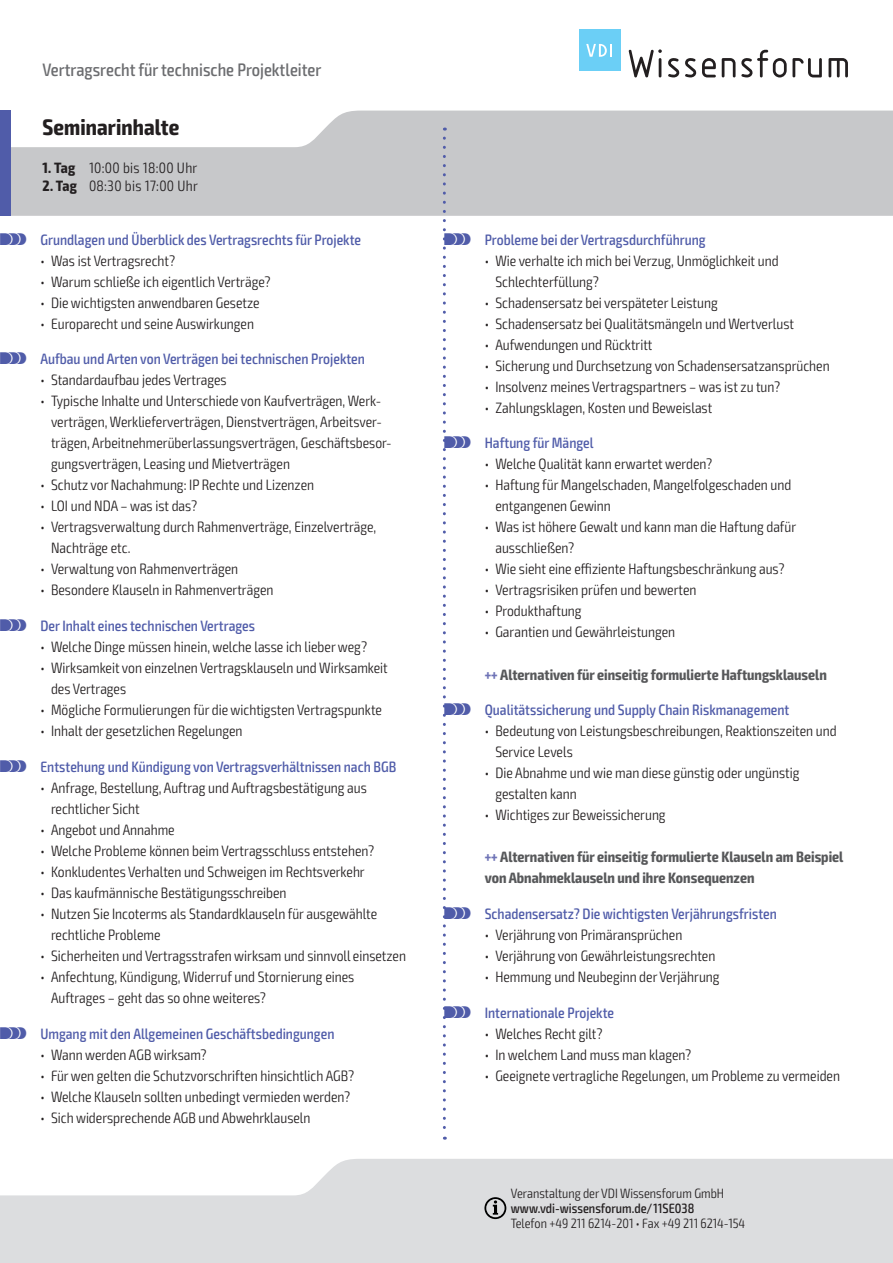
<style>
.page{position:relative;width:893px;height:1263px;background:#fff}
.page>*{position:absolute;margin:0;border:0;box-sizing:border-box;transform-origin:0 0}
.t1{font:700 condensed 22.5px "Exo 2";letter-spacing:.005em;color:#231f20}
.t2{font:500 condensed 18px "Exo 2";color:#6c6d70}
.t3{font:300 condensed 15px/21px "Exo 2";color:#231f20}
.t4{font:500 condensed 15px "Exo 2";color:#505ca9}
.t5{font:700 condensed 15px/21px "Exo 2";color:#57585a}
.t6{font:300 condensed 15px "Exo 2";letter-spacing:.02em;color:#231f20}
.t7{font:300 condensed 13.5px "Exo 2";color:#231f20}
.t8{font:500 condensed 13.5px "Exo 2";color:#231f20}
.s1{font-weight:700}
.s2{font-family:"VDI Iconset S4 A Regular";font-weight:400;font-stretch:normal}
.s3{color:#6e73b6}
</style>
<div class="page">
<svg style="left:0;top:1159px;width:893px;height:104px;background:#e0e1e3"></svg>
<svg style="left:11px;top:111px;width:882px;height:105px;background:#cdced0"></svg>
<div style="left:0;top:111px;width:11px;height:105px;background:#505ca9"></div>
<svg style="left:484px;top:1197px;width:22px;height:22px"></svg>
<svg style="left:629px;top:49px;width:33px;height:28px"></svg>
<svg style="left:668px;top:58px;width:11px;height:19px"></svg>
<svg style="left:685px;top:58px;width:11px;height:19px"></svg>
<svg style="left:702px;top:58px;width:14px;height:19px"></svg>
<svg style="left:722px;top:58px;width:13px;height:19px"></svg>
<svg style="left:741px;top:50px;width:81px;height:27px"></svg>
<svg style="left:828px;top:58px;width:20px;height:19px"></svg>
<div style="left:579px;top:30px;width:41px;height:41px;background:#6bcff6"></div>
<svg style="left:586px;top:44px;width:26px;height:13px"></svg>
<svg style="left:443px;top:138px;width:3px;height:1002px"></svg>
<p class="t2" style="left:43px;top:59px;width:280px">Vertragsrecht für technische Projektleiter</p>
<h1 class="t1" style="left:43px;top:113px;width:138px">Seminarinhalte</h1>
<p class="t6" style="left:43px;top:159px;width:156px"><span class="s1">1. Tag</span> 10:00 bis 18:00 Uhr</p>
<p class="t6" style="left:43px;top:177px;width:157px"><span class="s1">2. Tag</span> 08:30 bis 17:00 Uhr</p>
<p class="t4" style="left:0;top:230px;width:363px"><span class="s2">S</span> Grundlagen und Überblick des Vertragsrechts für Projekte</p>
<p class="t3" style="left:40px;top:250px;width:136px">• Was ist Vertragsrecht?</p>
<p class="t3" style="left:40px;top:271px;width:232px">• Warum schließe ich eigentlich Verträge?</p>
<p class="t3" style="left:40px;top:292px;width:221px">• Die wichtigsten anwendbaren Gesetze</p>
<p class="t3" style="left:40px;top:313px;width:215px">• Europarecht und seine Auswirkungen</p>
<p class="t4" style="left:0;top:350px;width:366px"><span class="s2">S</span> Aufbau und Arten von Verträgen bei technischen Projekten</p>
<p class="t3" style="left:40px;top:370px;width:188px">• Standardaufbau jedes Vertrages</p>
<p class="t3" style="left:51px;top:391px;width:342px;text-indent:-11px">• Typische Inhalte und Unterschiede von Kaufverträgen, Werk&shy;verträgen, Werklieferverträgen, Dienstverträgen, Arbeitsver&shy;trägen, Arbeitnehmerüberlassungsverträgen, Geschäftsbesor&shy;gungsverträgen, Leasing und Mietverträgen</p>
<p class="t3" style="left:40px;top:475px;width:275px">• Schutz vor Nachahmung: IP Rechte und Lizenzen</p>
<p class="t3" style="left:40px;top:496px;width:158px">• LOI und NDA – was ist das?</p>
<p class="t3" style="left:51px;top:517px;width:327px;text-indent:-11px">• Vertragsverwaltung durch Rahmenverträge, Einzelverträge,<br>Nachträge etc.</p>
<p class="t3" style="left:40px;top:559px;width:199px">• Verwaltung von Rahmenverträgen</p>
<p class="t3" style="left:40px;top:580px;width:235px">• Besondere Klauseln in Rahmenverträgen</p>
<p class="t4" style="left:0;top:617px;width:257px"><span class="s2">S</span> Der Inhalt eines technischen Vertrages</p>
<p class="t3" style="left:40px;top:637px;width:328px">• Welche Dinge müssen hinein, welche lasse ich lieber weg?</p>
<p class="t3" style="left:51px;top:658px;width:338px;text-indent:-11px">• Wirksamkeit von einzelnen Vertragsklauseln und Wirksamkeit des Vertrages</p>
<p class="t3" style="left:40px;top:700px;width:343px">• Mögliche Formulierungen für die wichtigsten Vertragspunkte</p>
<p class="t3" style="left:40px;top:721px;width:204px">• Inhalt der gesetzlichen Regelungen</p>
<p class="t4" style="left:0;top:758px;width:398px"><span class="s2">S</span> Entstehung und Kündigung von Vertragsverhältnissen nach BGB</p>
<p class="t3" style="left:51px;top:778px;width:317px;text-indent:-11px">• Anfrage, Bestellung, Auftrag und Auftragsbestätigung aus rechtlicher Sicht</p>
<p class="t3" style="left:40px;top:820px;width:136px">• Angebot und Annahme</p>
<p class="t3" style="left:40px;top:841px;width:335px">• Welche Probleme können beim Vertragsschluss entstehen?</p>
<p class="t3" style="left:40px;top:862px;width:326px">• Konkludentes Verhalten und Schweigen im Rechtsverkehr</p>
<p class="t3" style="left:40px;top:883px;width:248px">• Das kaufmännische Bestätigungsschreiben</p>
<p class="t3" style="left:51px;top:904px;width:328px;text-indent:-11px">• Nutzen Sie Incoterms als Standardklauseln für ausgewählte rechtliche Probleme</p>
<p class="t3" style="left:40px;top:946px;width:367px">• Sicherheiten und Vertragsstrafen wirksam und sinnvoll einsetzen</p>
<p class="t3" style="left:51px;top:967px;width:305px;text-indent:-11px">• Anfechtung, Kündigung, Widerruf und Stornierung eines<br>Auftrages – geht das so ohne weiteres?</p>
<p class="t4" style="left:0;top:1025px;width:336px"><span class="s2">S</span> Umgang mit den Allgemeinen Geschäftsbedingungen</p>
<p class="t3" style="left:40px;top:1045px;width:168px">• Wann werden AGB wirksam?</p>
<p class="t3" style="left:40px;top:1066px;width:315px">• Für wen gelten die Schutzvorschriften hinsichtlich AGB?</p>
<p class="t3" style="left:40px;top:1087px;width:311px">• Welche Klauseln sollten unbedingt vermieden werden?</p>
<p class="t3" style="left:40px;top:1108px;width:272px">• Sich widersprechende AGB und Abwehrklauseln</p>
<p class="t4" style="left:444px;top:230px;width:263px"><span class="s2">S</span> Probleme bei der Vertragsdurchführung</p>
<p class="t3" style="left:495px;top:250px;width:285px;text-indent:-11px">• Wie verhalte ich mich bei Verzug, Unmöglichkeit und<br>Schlechterfüllung?</p>
<p class="t3" style="left:485px;top:292px;width:234px">• Schadensersatz bei verspäteter Leistung</p>
<p class="t3" style="left:485px;top:313px;width:311px">• Schadensersatz bei Qualitätsmängeln und Wertverlust</p>
<p class="t3" style="left:485px;top:334px;width:169px">• Aufwendungen und Rücktritt</p>
<p class="t3" style="left:485px;top:355px;width:346px">• Sicherung und Durchsetzung von Schadensersatzansprüchen</p>
<p class="t3" style="left:485px;top:376px;width:297px">• Insolvenz meines Vertragspartners – was ist zu tun?</p>
<p class="t3" style="left:485px;top:397px;width:229px">• Zahlungsklagen, Kosten und Beweislast</p>
<p class="t4" style="left:444px;top:434px;width:151px"><span class="s2">S</span> Haftung für Mängel</p>
<p class="t3" style="left:485px;top:454px;width:229px">• Welche Qualität kann erwartet werden?</p>
<p class="t3" style="left:495px;top:475px;width:297px;text-indent:-11px">• Haftung für Mangelschaden, Mangelfolgeschaden und entgangenen Gewinn</p>
<p class="t3" style="left:495px;top:517px;width:302px;text-indent:-11px">• Was ist höhere Gewalt und kann man die Haftung dafür ausschließen?</p>
<p class="t3" style="left:485px;top:559px;width:301px">• Wie sieht eine effiziente Haftungsbeschränkung aus?</p>
<p class="t3" style="left:485px;top:580px;width:213px">• Vertragsrisiken prüfen und bewerten</p>
<p class="t3" style="left:485px;top:601px;width:98px">• Produkthaftung</p>
<p class="t3" style="left:485px;top:622px;width:192px">• Garantien und Gewährleistungen</p>
<p class="t5" style="left:485px;top:664px;width:344px"><span class="s3">+++</span> Alternativen für einseitig formulierte Haftungsklauseln</p>
<p class="t4" style="left:444px;top:701px;width:347px"><span class="s2">S</span> Qualitätssicherung und Supply Chain Riskmanagement</p>
<p class="t3" style="left:495px;top:721px;width:343px;text-indent:-11px">• Bedeutung von Leistungsbeschreibungen, Reaktionszeiten und<br>Service Levels</p>
<p class="t3" style="left:495px;top:763px;width:306px;text-indent:-11px">• Die Abnahme und wie man diese günstig oder ungünstig gestalten kann</p>
<p class="t3" style="left:485px;top:805px;width:182px">• Wichtiges zur Beweissicherung</p>
<p class="t5" style="left:485px;top:847px;width:360px"><span class="s3">+++</span> Alternativen für einseitig formulierte Klauseln am Beispiel von Abnahmeklauseln und ihre Konsequenzen</p>
<p class="t4" style="left:444px;top:905px;width:334px"><span class="s2">S</span> Schadensersatz? Die wichtigsten Verjährungsfristen</p>
<p class="t3" style="left:485px;top:925px;width:199px">• Verjährung von Primäransprüchen</p>
<p class="t3" style="left:485px;top:946px;width:232px">• Verjährung von Gewährleistungsrechten</p>
<p class="t3" style="left:485px;top:967px;width:236px">• Hemmung und Neubeginn der Verjährung</p>
<p class="t4" style="left:444px;top:1004px;width:171px"><span class="s2">S</span> Internationale Projekte</p>
<p class="t3" style="left:485px;top:1024px;width:119px">• Welches Recht gilt?</p>
<p class="t3" style="left:485px;top:1045px;width:208px">• In welchem Land muss man klagen?</p>
<p class="t3" style="left:485px;top:1066px;width:357px">• Geeignete vertragliche Regelungen, um Probleme zu vermeiden</p>
<p class="t7" style="left:511px;top:1185px;width:215px">Veranstaltung der VDI Wissensforum GmbH</p>
<p class="t8" style="left:511px;top:1200px;width:185px">www.vdi-wissensforum.de/11SE038</p>
<p class="t7" style="left:511px;top:1215px;width:236px">Telefon +49 211 6214-201 • Fax +49 211 6214-154</p>
</div>
